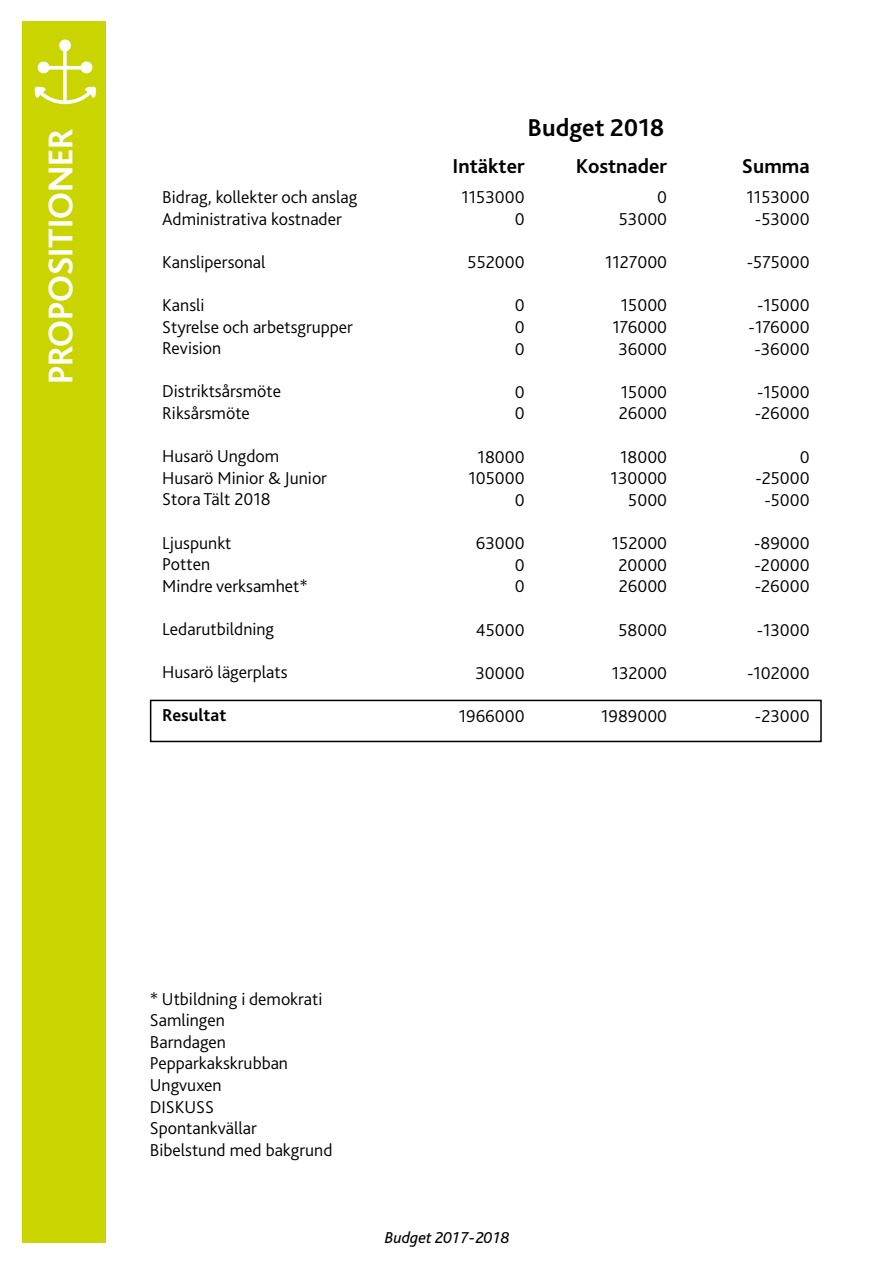
<style>
.page{position:relative;width:893px;height:1263px;background:#fff}
.page>*{position:absolute;margin:0;border:0;box-sizing:border-box;transform-origin:0 0}
.t1{font:700 36px "Bliss";color:#fff}
.t2{font:700 25.5px "Bliss 2";color:#000}
.t3{font:700 21px "Bliss 2";color:#000}
.t4{font:300 18px/21.6px "Bliss 2";color:#000}
.t5{font:700 18px "Bliss 2";color:#000}
.t6{font:italic 16.5px "Bliss";color:#000}
</style>
<div class="page">
<div style="left:23px;top:21px;width:83px;height:1222px;background:#cad400"></div>
<div style="left:59px;top:40px;width:12px;height:11px;background:#fff;border:1px solid #fff;border-radius:50%"></div>
<div style="left:38px;top:62px;width:11px;height:11px;background:#fff;border:1px solid #fff;border-radius:50%"></div>
<div style="left:81px;top:62px;width:11px;height:11px;background:#fff;border:1px solid #fff;border-radius:50%"></div>
<svg style="left:63px;top:49px;width:4px;height:38px"></svg>
<svg style="left:47px;top:66px;width:36px;height:4px"></svg>
<svg style="left:34px;top:87px;width:62px;height:18px"></svg>
<div style="left:150px;top:700px;width:672px;height:42px;border:2px solid #000"></div>
<h1 class="t1" style="left:42px;top:384px;width:257px;rotate:-90deg">PROPOSITIONER</h1>
<p class="t4" style="left:162px;top:186px;width:196px">Bidrag, kollekter och anslag<br>Administrativa kostnader</p>
<p class="t4" style="left:162px;top:251px;width:105px">Kanslipersonal</p>
<p class="t4" style="left:162px;top:294px;width:192px">Kansli<br>Styrelse och arbetsgrupper<br>Revision</p>
<p class="t4" style="left:162px;top:380px;width:120px">Distriktsårsmöte<br>Riksårsmöte</p>
<p class="t4" style="left:162px;top:445px;width:166px">Husarö Ungdom<br>Husarö Minior &amp; Junior<br>Stora Tält 2018</p>
<p class="t4" style="left:162px;top:531px;width:147px">Ljuspunkt<br>Potten<br>Mindre verksamhet*</p>
<p class="t4" style="left:162px;top:618px;width:113px">Ledarutbildning</p>
<p class="t4" style="left:162px;top:661px;width:127px">Husarö lägerplats</p>
<p class="t5" style="left:162px;top:704px;width:66px">Resultat</p>
<h2 class="t2" style="left:528px;top:111px;width:138px">Budget 2018</h2>
<p class="t3" style="left:453px;top:153px;width:74px">Intäkter</p>
<p class="t3" style="left:576px;top:153px;width:93px">Kostnader</p>
<p class="t3" style="left:742px;top:153px;width:69px">Summa</p>
<p class="t4" style="left:462px;top:186px;width:65px;text-align:right">1153000<br>0</p>
<p class="t4" style="left:468px;top:251px;width:59px">552000</p>
<p class="t4" style="left:515px;top:294px;width:11px;text-align:justify">0<br>0<br>0</p>
<p class="t4" style="left:515px;top:381px;width:11px">0<br>0</p>
<p class="t4" style="left:468px;top:445px;width:58px;text-align:right">18000<br>105000<br>0</p>
<p class="t4" style="left:515px;top:532px;width:11px;text-align:justify;text-indent:-39px">63000<br>0<br>0</p>
<p class="t4" style="left:476px;top:618px;width:50px">45000</p>
<p class="t4" style="left:475px;top:661px;width:51px">30000</p>
<p class="t4" style="left:459px;top:705px;width:67px">1966000</p>
<p class="t4" style="left:619px;top:186px;width:50px;text-align:right">0<br>53000</p>
<p class="t4" style="left:605px;top:251px;width:64px">1127000</p>
<p class="t4" style="left:612px;top:294px;width:56px;text-align:center">15000<br>176000<br>36000</p>
<p class="t4" style="left:619px;top:381px;width:50px">15000<br>26000</p>
<p class="t4" style="left:611px;top:445px;width:58px;text-align:right">18000<br>130000<br>5000</p>
<p class="t4" style="left:612px;top:532px;width:57px;text-align:center">152000<br>20000<br>26000</p>
<p class="t4" style="left:618px;top:618px;width:50px">58000</p>
<p class="t4" style="left:612px;top:661px;width:57px">132000</p>
<p class="t4" style="left:601px;top:705px;width:68px">1989000</p>
<p class="t4" style="left:747px;top:186px;width:65px;text-align:center">1153000 -53000</p>
<p class="t4" style="left:747px;top:251px;width:64px">-575000</p>
<p class="t4" style="left:749px;top:294px;width:63px;text-align:center">-15000 -176000 -36000</p>
<p class="t4" style="left:755px;top:381px;width:56px">-15000 -26000</p>
<p class="t4" style="left:755px;top:445px;width:56px;text-align:right">0 -25000 -5000</p>
<p class="t4" style="left:754px;top:532px;width:57px;text-align:justify">-89000 -20000 -26000</p>
<p class="t4" style="left:757px;top:618px;width:55px">-13000</p>
<p class="t4" style="left:747px;top:661px;width:64px">-102000</p>
<p class="t4" style="left:755px;top:705px;width:56px">-23000</p>
<p class="t4" style="left:150px;top:987px;width:184px">* Utbildning i demokrati<br>Samlingen<br>Barndagen<br>Pepparkakskrubban<br>Ungvuxen<br>DISKUSS<br>Spontankvällar<br>Bibelstund med bakgrund</p>
<p class="t6" style="left:385px;top:1229px;width:126px">Budget 2017-2018</p>
</div>
